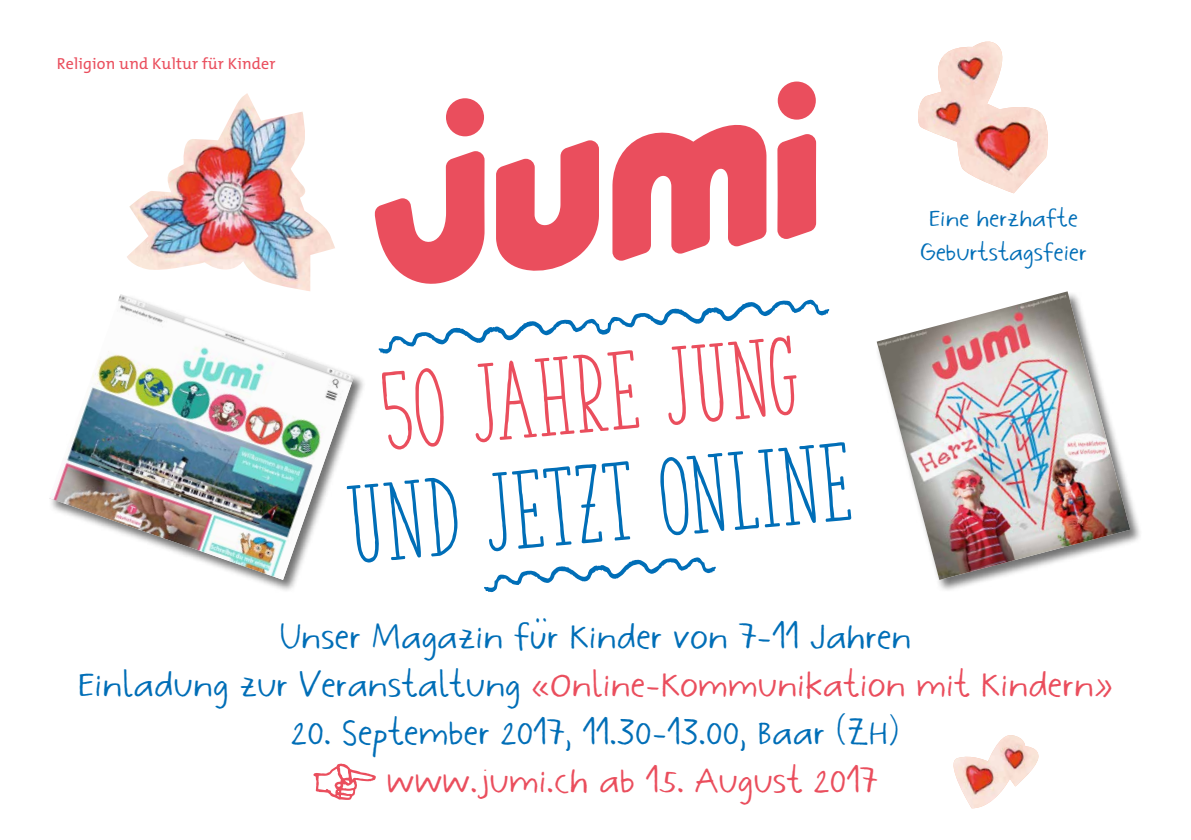
<style>
.page{position:relative;width:1191px;height:840px;background:#fff}
.page>*{position:absolute;margin:0;border:0;box-sizing:border-box;transform-origin:0 0}
.t1{font:700 103px "The Serif Hand";color:#006eb7}
.t2{font:700 103px "The Serif Hand";color:#ea4e5d}
.t3{font:44px/48px "Vera";letter-spacing:.005em;color:#006eb7;text-align:center}
.t4{font:44px "Vera";letter-spacing:.005em;color:#ea4e5d}
.t5{font:30px/34px "Vera";letter-spacing:.005em;color:#006eb7;text-align:center}
.t6{font:16px "The Mix";letter-spacing:.01em;color:#ea4e5d}
.s1{color:#ea4e5d}
</style>
<div class="page">
<div style="left:446px;top:98px;width:38px;height:38px;background:#ea4e5d;border-radius:50%"></div>
<div style="left:777px;top:81px;width:39px;height:38px;background:#ea4e5d;border-radius:50%"></div>
<svg style="left:313px;top:763px;width:63px;height:37px"></svg>
<div style="left:875px;top:291px;width:267px;height:302px;background:#000;opacity:.55"></div>
<img style="left:876px;top:291px;width:254px;height:288px">
<div style="left:48px;top:293px;width:319px;height:300px;background:#000;opacity:.55"></div>
<img style="left:49px;top:294px;width:305px;height:285px">
<svg style="left:375px;top:116px;width:454px;height:238px"></svg>
<svg style="left:484px;top:557px;width:232px;height:35px"></svg>
<img style="left:127px;top:93px;width:208px;height:198px">
<img style="left:918px;top:42px;width:130px;height:151px">
<img style="left:953px;top:735px;width:86px;height:72px">
<p class="t6" style="left:57px;top:50px;width:220px">Religion und Kultur für Kinder</p>
<h1 class="t2" style="left:377px;top:351px;width:418px;rotate:-5deg">50 Jahre jung</h1>
<h1 class="t1" style="left:343px;top:464px;width:505px;rotate:-5deg">und jetzt online</h1>
<p class="t5" style="left:920px;top:203px;width:168px">Eine herzhafte<br>Geburtstagsfeier</p>
<p class="t3" style="left:78px;top:614px;width:1036px">Unser Magazin für Kinder von 7-11 Jahren<br>Einladung zur Veranstaltung <span class="s1">«Online-Kommunikation mit Kindern»</span></p>
<p class="t3" style="left:291px;top:710px;width:610px">20. September 2017, 11.30-13.00, Baar (ZH)</p>
<p class="t4" style="left:387px;top:760px;width:492px">www.jumi.ch ab 15. August 2017</p>
</div>
